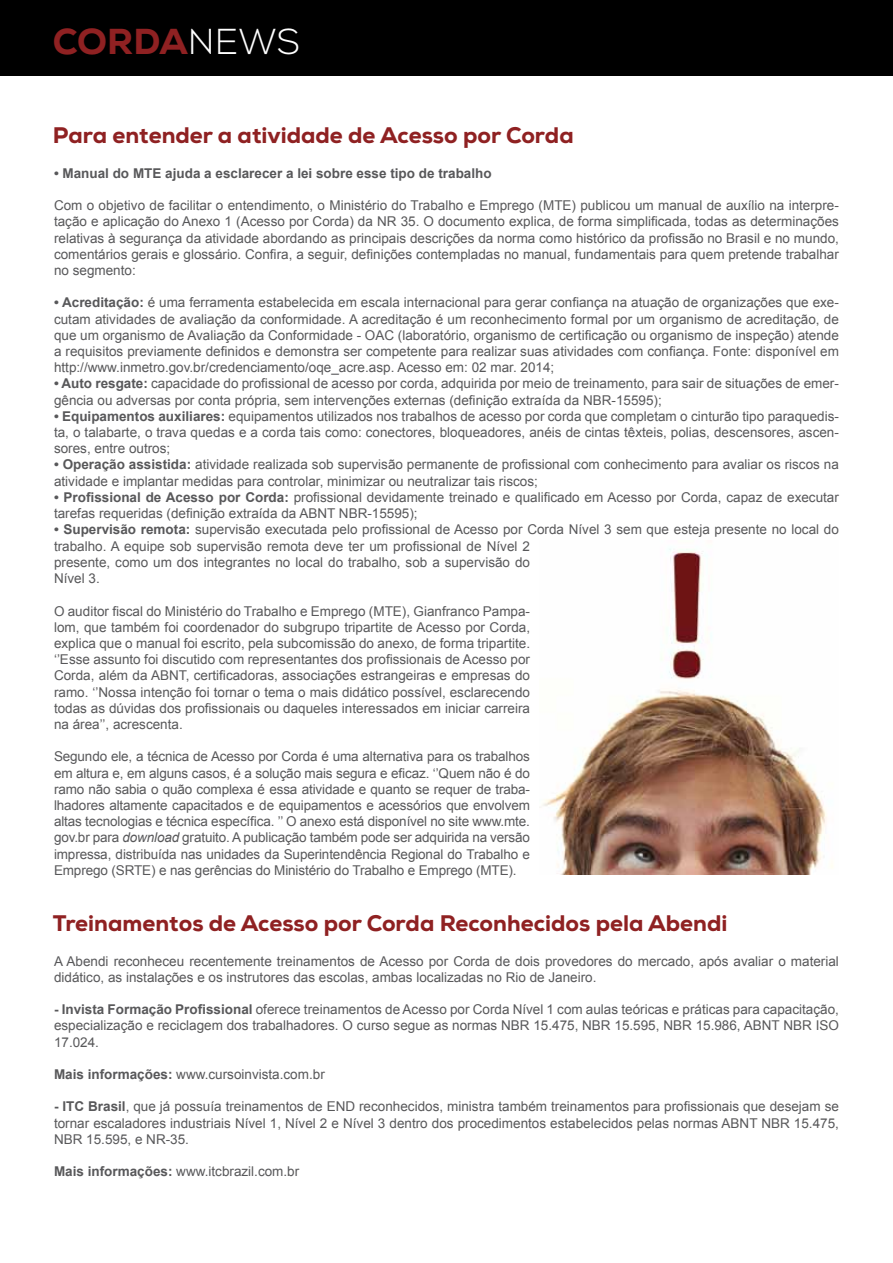
<style>
.page{position:relative;width:893px;height:1263px;background:#fff}
.page>*{position:absolute;margin:0;border:0;box-sizing:border-box;transform-origin:0 0}
.t1{font:800 36px "Nexa";letter-spacing:-.01em;color:#8f2122}
.t2{font:800 22.5px "Nexa";color:#8f2122}
.t3{font:13.5px/16.2px "Arial";color:#58585a;text-align:justify}
.t4{font:700 13.5px "Arial";color:#58585a}
.s1{font-weight:300;color:#fff}
.s2{font-weight:700}
.s3{font-style:italic}
</style>
<div class="page">
<div style="left:0;top:0;width:893px;height:75px;background:#000"></div>
<img style="left:542px;top:548px;width:291px;height:327px">
<h1 class="t1" style="left:53px;top:19px;width:249px">CORDA<span class="s1">NEWS</span></h1>
<h2 class="t2" style="left:53px;top:121px;width:522px">Para entender a atividade de Acesso por Corda</h2>
<p class="t4" style="left:54px;top:164px;width:439px">• Manual do MTE ajuda a esclarecer a lei sobre esse tipo de trabalho</p>
<p class="t3" style="left:54px;top:197px;width:786px">Com o objetivo de facilitar o entendimento, o Ministério do Trabalho e Emprego (MTE) publicou um manual de auxílio na interpre&shy;tação e aplicação do Anexo 1 (Acesso por Corda) da NR 35. O documento explica, de forma simplificada, todas as determinações relativas à segurança da atividade abordando as principais descrições da norma como histórico da profissão no Brasil e no mundo, comentários gerais e glossário. Confira, a seguir, definições contempladas no manual, fundamentais para quem pretende trabalhar no segmento:</p>
<p class="t3" style="left:54px;top:294px;width:786px"><span class="s2">• Acreditação:</span> é uma ferramenta estabelecida em escala internacional para gerar confiança na atuação de organizações que exe&shy;cutam atividades de avaliação da conformidade. A acreditação é um reconhecimento formal por um organismo de acreditação, de que um organismo de Avaliação da Conformidade - OAC (laboratório, organismo de certificação ou organismo de inspeção) atende a requisitos previamente definidos e demonstra ser competente para realizar suas atividades com confiança. Fonte: disponível em http://www.inmetro.gov.br/credenciamento/oqe_acre.asp. Acesso em: 02 mar. 2014;</p>
<p class="t3" style="left:54px;top:375px;width:786px"><span class="s2">• Auto resgate:</span> capacidade do profissional de acesso por corda, adquirida por meio de treinamento, para sair de situações de emer&shy;gência ou adversas por conta própria, sem intervenções externas (definição extraída da NBR-15595);</p>
<p class="t3" style="left:54px;top:408px;width:786px"><span class="s2">• Equipamentos auxiliares:</span> equipamentos utilizados nos trabalhos de acesso por corda que completam o cinturão tipo paraquedis&shy;ta, o talabarte, o trava quedas e a corda tais como: conectores, bloqueadores, anéis de cintas têxteis, polias, descensores, ascen&shy;sores, entre outros;</p>
<p class="t3" style="left:54px;top:456px;width:786px"><span class="s2">• Operação assistida:</span> atividade realizada sob supervisão permanente de profissional com conhecimento para avaliar os riscos na atividade e implantar medidas para controlar, minimizar ou neutralizar tais riscos;</p>
<p class="t3" style="left:54px;top:489px;width:786px"><span class="s2">• Profissional de Acesso por Corda:</span> profissional devidamente treinado e qualificado em Acesso por Corda, capaz de executar tarefas requeridas (definição extraída da ABNT NBR-15595);</p>
<p class="t3" style="left:54px;top:521px;width:786px"><span class="s2">• Supervisão remota:</span> supervisão executada pelo profissional de Acesso por Corda Nível 3 sem que esteja presente no local do</p>
<p class="t3" style="left:54px;top:538px;width:478px">trabalho. A equipe sob supervisão remota deve ter um profissional de Nível 2 presente, como um dos integrantes no local do trabalho, sob a supervisão do Nível 3.</p>
<p class="t3" style="left:54px;top:603px;width:478px">O auditor fiscal do Ministério do Trabalho e Emprego (MTE), Gianfranco Pampa&shy;lom, que também foi coordenador do subgrupo tripartite de Acesso por Corda, explica que o manual foi escrito, pela subcomissão do anexo, de forma tripartite. ‘’Esse assunto foi discutido com representantes dos profissionais de Acesso por Corda, além da ABNT, certificadoras, associações estrangeiras e empresas do ramo. ‘’Nossa intenção foi tornar o tema o mais didático possível, esclarecendo todas as dúvidas dos profissionais ou daqueles interessados em iniciar carreira na área’’, acrescenta.</p>
<p class="t3" style="left:54px;top:748px;width:478px">Segundo ele, a técnica de Acesso por Corda é uma alternativa para os trabalhos em altura e, em alguns casos, é a solução mais segura e eficaz. ‘’Quem não é do ramo não sabia o quão complexa é essa atividade e quanto se requer de traba&shy;lhadores altamente capacitados e de equipamentos e acessórios que envolvem altas tecnologias e técnica específica. ’’ O anexo está disponível no site www.mte. gov.br para <span class="s3">download</span> gratuito. A publicação também pode ser adquirida na versão impressa, distribuída nas unidades da Superintendência Regional do Trabalho e Emprego (SRTE) e nas gerências do Ministério do Trabalho e Emprego (MTE).</p>
<h2 class="t2" style="left:53px;top:909px;width:676px">Treinamentos de Acesso por Corda Reconhecidos pela Abendi</h2>
<p class="t3" style="left:54px;top:953px;width:786px">A Abendi reconheceu recentemente treinamentos de Acesso por Corda de dois provedores do mercado, após avaliar o material didático, as instalações e os instrutores das escolas, ambas localizadas no Rio de Janeiro.</p>
<p class="t3" style="left:54px;top:1001px;width:786px"><span class="s2">- Invista Formação Profissional</span> oferece treinamentos de Acesso por Corda Nível 1 com aulas teóricas e práticas para capacitação, especialização e reciclagem dos trabalhadores. O curso segue as normas NBR 15.475, NBR 15.595, NBR 15.986, ABNT NBR ISO 17.024.</p>
<p class="t3" style="left:54px;top:1066px;width:272px"><span class="s2">Mais informações:</span> www.cursoinvista.com.br</p>
<p class="t3" style="left:54px;top:1098px;width:786px"><span class="s2">- ITC Brasil</span>, que já possuía treinamentos de END reconhecidos, ministra também treinamentos para profissionais que desejam se tornar escaladores industriais Nível 1, Nível 2 e Nível 3 dentro dos procedimentos estabelecidos pelas normas ABNT NBR 15.475, NBR 15.595, e NR-35.</p>
<p class="t3" style="left:54px;top:1163px;width:247px"><span class="s2">Mais informações:</span> www.itcbrazil.com.br</p>
</div>
